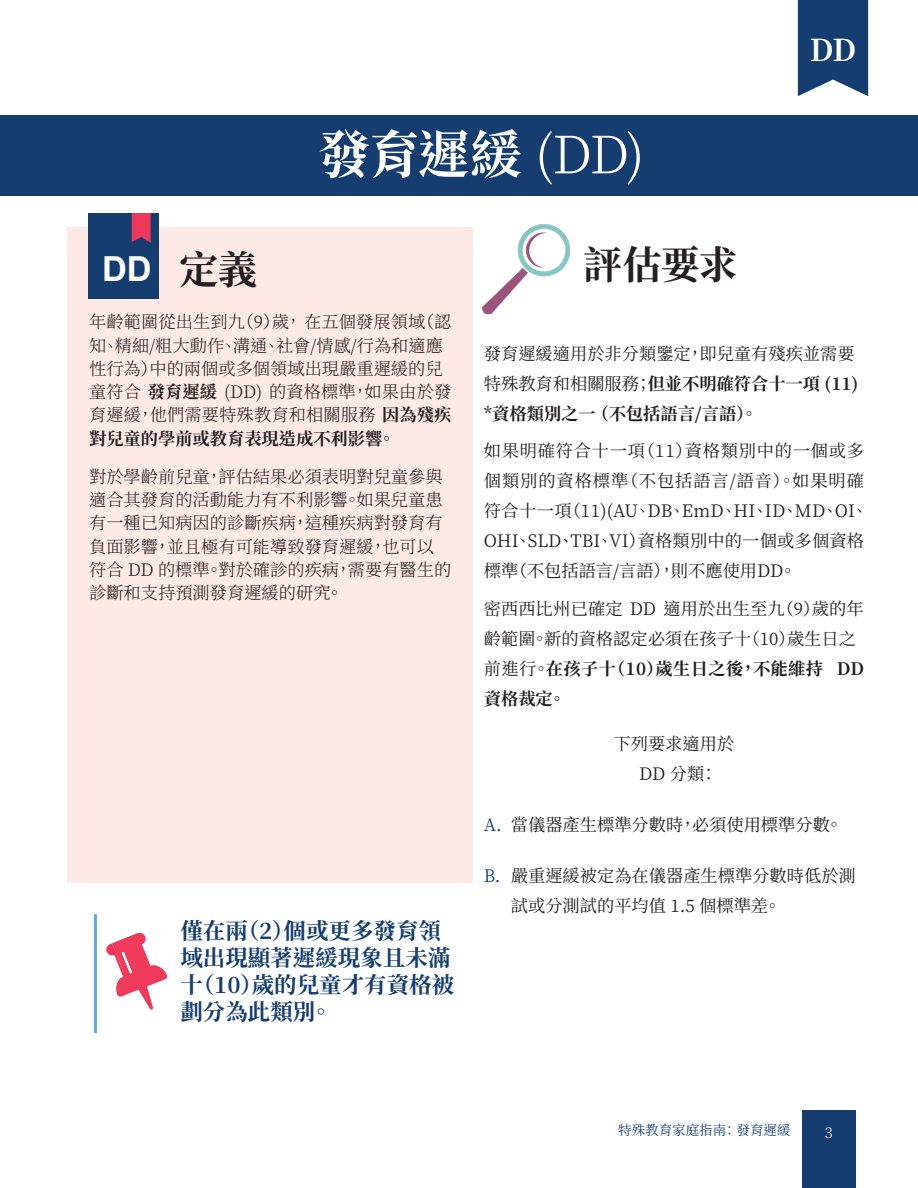
<style>
.page{position:relative;width:918px;height:1188px;background:#fff}
.page>*{position:absolute;margin:0;border:0;box-sizing:border-box;transform-origin:0 0}
.h1_pg_3_left{font:700 51.75px "Source Han Serif TC";color:#fff}
.t1{font:700 39px "Source Han Serif TC";letter-spacing:-.02em;color:#231f20}
.h1_pg_3_left-2{font:700 34.5px "Arial";color:#fff}
.t2{font:700 30px "Source Han Serif TC";color:#fff}
.pull_quote_left_bord{font:700 22.5px/27px "Source Han Serif TC";color:#163d6f}
.main{font:300 17.25px/23.2px "Source Han Serif TC";color:#231f20}
.main-2{font:17.25px/30px "Source Han Serif TC";color:#231f20}
.main-3{font:17.25px/30px "Source Han Serif TC";letter-spacing:.02em;color:#231f20}
.main_span_cols{font:17.25px/30px "Source Han Serif TC";color:#231f20;text-align:center}
.t3{font:300 15px "Source Han Serif TC";color:#fff}
.t4{font:13.5px "Source Han Serif TC";color:#163d6f}
.s1{font-weight:300}
.s2{font-weight:700}
.s3{color:#163d6f}
</style>
<div class="page">
<div style="left:68px;top:227px;width:405px;height:656px;background:#fdeae7"></div>
<img style="left:482px;top:224px;width:88px;height:90px">
<div style="left:0;top:115px;width:918px;height:81px;background:#163d6f"></div>
<hr style="left:94px;top:914px;width:3px;height:119px;background:#5ea9dd">
<img style="left:106px;top:933px;width:61px;height:77px">
<div style="left:89px;top:213px;width:70px;height:86px;background:#163d6f"></div>
<svg style="left:132px;top:213px;width:19px;height:30px"></svg>
<svg style="left:798px;top:0;width:70px;height:96px;background:#294d7b"></svg>
<div style="left:802px;top:1111px;width:54px;height:77px;background:#163d6f"></div>
<p class="h1_pg_3_left" style="left:318px;top:125px;width:328px">發育遲緩 <span class="s1">(DD)</span></p>
<h3 class="t2" style="left:810px;top:33px;width:48px">DD</h3>
<p class="t1" style="left:180px;top:248px;width:79px">定義</p>
<p class="main" style="left:89px;top:311px;width:364px">年齡範圍從出生到九（9）歲， 在五個發展領域（認知、精細/粗大動作、溝通、社會/情感/行為和適應性行為）中的兩個或多個領域出現嚴重遲緩的兒童符合 <span class="s2">發育遲緩</span> (DD) 的資格標準，如果由於發育遲緩，他們需要特殊教育和相關服務 <span class="s2">因為殘疾對兒童的學前或教育表現造成不利影響。</span></p>
<p class="main" style="left:89px;top:465px;width:364px">對於學齡前兒童，評估結果必須表明對兒童參與適合其發育的活動能力有不利影響。如果兒童患有一種已知病因的診斷疾病，這種疾病對發育有負面影響，並且極有可能導致發育遲緩，也可以符合 DD 的標準。對於確診的疾病，需要有醫生的診斷和支持預測發育遲緩的研究。</p>
<p class="h1_pg_3_left-2" style="left:102px;top:246px;width:51px">DD</p>
<p class="pull_quote_left_bord" style="left:180px;top:918px;width:275px">僅在兩（2）個或更多發育領域出現顯著遲緩現象且未滿十（10）歲的兒童才有資格被劃分為此類別。</p>
<p class="t1" style="left:583px;top:242px;width:156px">評估要求</p>
<p class="main-2" style="left:484px;top:339px;width:376px">發育遲緩適用於非分類鑒定，即兒童有殘疾並需要特殊教育和相關服務；<span class="s2">但並不明確符合十一項 (11) *資格類別之一 （不包括語言/言語）。</span></p>
<p class="main-3" style="left:484px;top:436px;width:386px">如果明確符合十一項（11）資格類別中的一個或多個類別的資格標準（不包括語言/語音）。如果明確符合十一項（11)(AU、DB、EmD、HI、ID、MD、OI、<br>OHI、SLD、TBI、VI）資格類別中的一個或多個資格標準（不包括語言/言語），則不應使用DD。</p>
<p class="main-2" style="left:484px;top:594px;width:382px">密西西比州已確定 DD 適用於出生至九（9）歲的年齡範圍。新的資格認定必須在孩子十（10）歲生日之前進行。<span class="s2">在孩子十（10）歲生日之後，不能維持 DD資格裁定。</span></p>
<p class="main_span_cols" style="left:614px;top:729px;width:122px">下列要求適用於<br>DD 分類：</p>
<p class="main-2" style="left:484px;top:810px;width:361px"><span class="s3">A.</span> 當儀器產生標準分數時，必須使用標準分數。</p>
<p class="main-2" style="left:511px;top:861px;width:346px;text-indent:-27px"><span class="s3">B.</span> 嚴重遲緩被定為在儀器產生標準分數時低於測試或分測試的平均值 1.5 個標準差。</p>
<p class="t4" style="left:618px;top:1123px;width:174px">特殊教育家庭指南： 發育遲緩</p>
<p class="t3" style="left:825px;top:1124px;width:10px">3</p>
</div>
